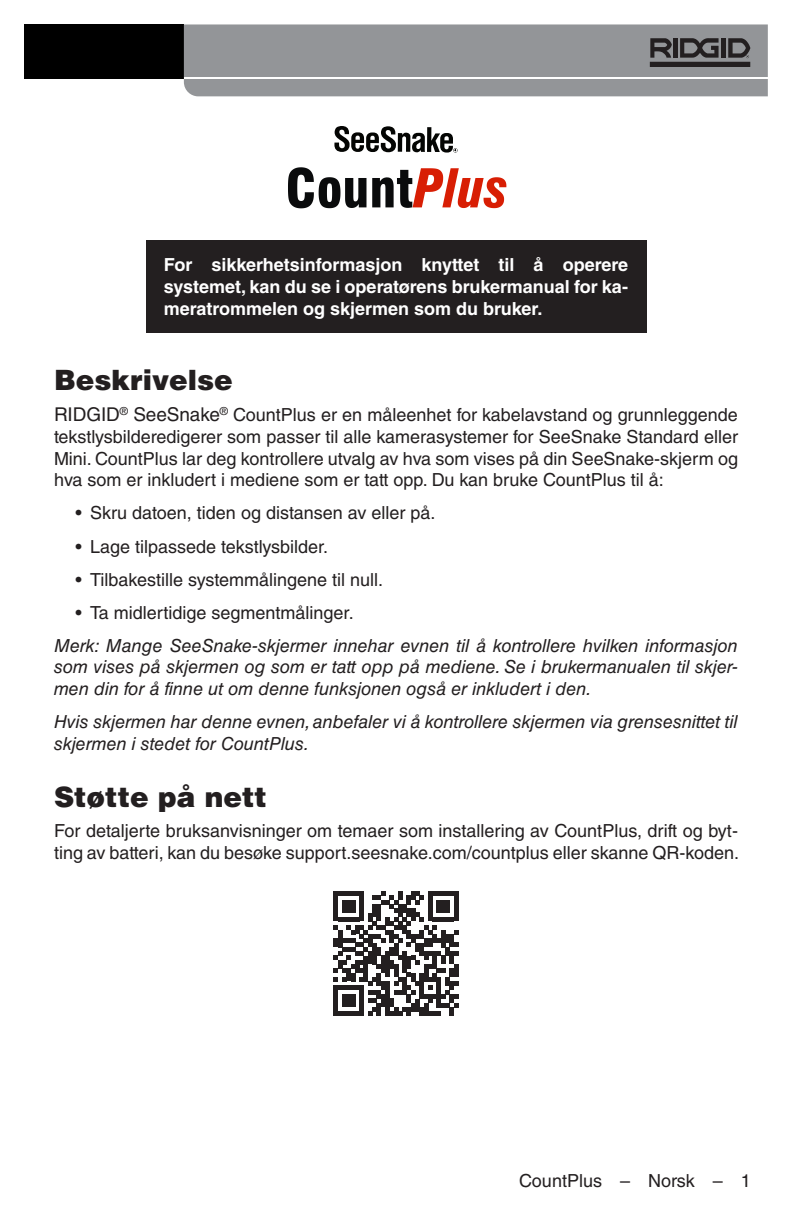
<style>
.page{position:relative;width:792px;height:1224px;background:#fff}
.page>*{position:absolute;margin:0;border:0;box-sizing:border-box;transform-origin:0 0}
.Head_2____h2{font:900 28px "Helvetica LT Std";color:#231f20}
.Basic_Normal___bn{font:18px/21.6px "Helvetica LT Std";color:#231f20;text-align:justify}
.Basic_Normal___bn-2{font:italic 18px/21.6px "Helvetica LT Std";color:#231f20;text-align:justify}
.Basic_Bold____bb{font:700 18px/21.6px "Helvetica LT Std";color:#fff;text-align:justify}
.s1{font-size:19px}
</style>
<div class="page">
<div style="left:146px;top:240px;width:500px;height:93px;background:#231f20"></div>
<svg style="left:334px;top:891px;width:124px;height:125px"></svg>
<div style="left:24px;top:24px;width:160px;height:55px;background:#000"></div>
<div style="left:184px;top:24px;width:584px;height:72px;background:#939598"></div>
<hr style="left:184px;top:77px;width:584px;height:2px;background:#fff">
<hr style="left:674px;top:38px;width:4px;height:20px;background:#231f20">
<div style="left:721px;top:38px;width:5px;height:20px;background:#231f20"></div>
<div style="left:650px;top:62px;width:100px;height:4px;border:1px solid #231f20"></div>
<svg style="left:650px;top:38px;width:22px;height:20px"></svg>
<svg style="left:680px;top:38px;width:39px;height:20px"></svg>
<svg style="left:728px;top:38px;width:22px;height:20px"></svg>
<svg style="left:334px;top:126px;width:124px;height:27px"></svg>
<svg style="left:288px;top:167px;width:78px;height:41px"></svg>
<svg style="left:372px;top:168px;width:134px;height:40px"></svg>
<p class="Basic_Bold____bb" style="left:164px;top:254px;width:466px">For sikkerhetsinformasjon knyttet til å operere systemet, kan du se i operatørens brukermanual for ka&shy;meratrommelen og skjermen som du bruker.</p>
<p class="Head_2____h2" style="left:54px;top:361px;width:180px">Beskrivelse</p>
<p class="Basic_Normal___bn" style="left:54px;top:404px;width:686px"><span class="s1">RIDGID</span><sup>®</sup> <span class="s1">SeeSnake</span><sup>®</sup> CountPlus er en måleenhet for kabelavstand og grunnleggende tekstlysbilderedigerer som passer til alle kamerasystemer for SeeSnake Standard eller Mini. CountPlus lar deg kontrollere utvalg av hva som vises på din SeeSnake-skjerm og hva som er inkludert i mediene som er tatt opp. Du kan bruke CountPlus til å:</p>
<p class="Basic_Normal___bn" style="left:76px;top:502px;width:361px">• Skru datoen, tiden og distansen av eller på.</p>
<p class="Basic_Normal___bn" style="left:76px;top:535px;width:254px">• Lage tilpassede tekstlysbilder.</p>
<p class="Basic_Normal___bn" style="left:76px;top:568px;width:309px">• Tilbakestille systemmålingene til null.</p>
<p class="Basic_Normal___bn" style="left:76px;top:602px;width:280px">• Ta midlertidige segmentmålinger.</p>
<p class="Basic_Normal___bn-2" style="left:54px;top:635px;width:686px">Merk: Mange SeeSnake-skjermer innehar evnen til å kontrollere hvilken informasjon som vises på skjermen og som er tatt opp på mediene. Se i brukermanualen til skjer&shy;men din for å finne ut om denne funksjonen også er inkludert i den.</p>
<p class="Basic_Normal___bn-2" style="left:54px;top:711px;width:685px">Hvis skjermen har denne evnen, anbefaler vi å kontrollere skjermen via grensesnittet til skjermen i stedet for CountPlus.</p>
<p class="Head_2____h2" style="left:54px;top:779px;width:215px">Støtte på nett</p>
<p class="Basic_Normal___bn" style="left:54px;top:820px;width:687px">For detaljerte bruksanvisninger om temaer som installering av CountPlus, drift og byt&shy;ting av batteri, kan du besøke support.seesnake.com/countplus eller skanne QR-koden.</p>
<p class="Basic_Normal___bn" style="left:519px;top:1169px;width:233px">CountPlus – Norsk – 1</p>
</div>
